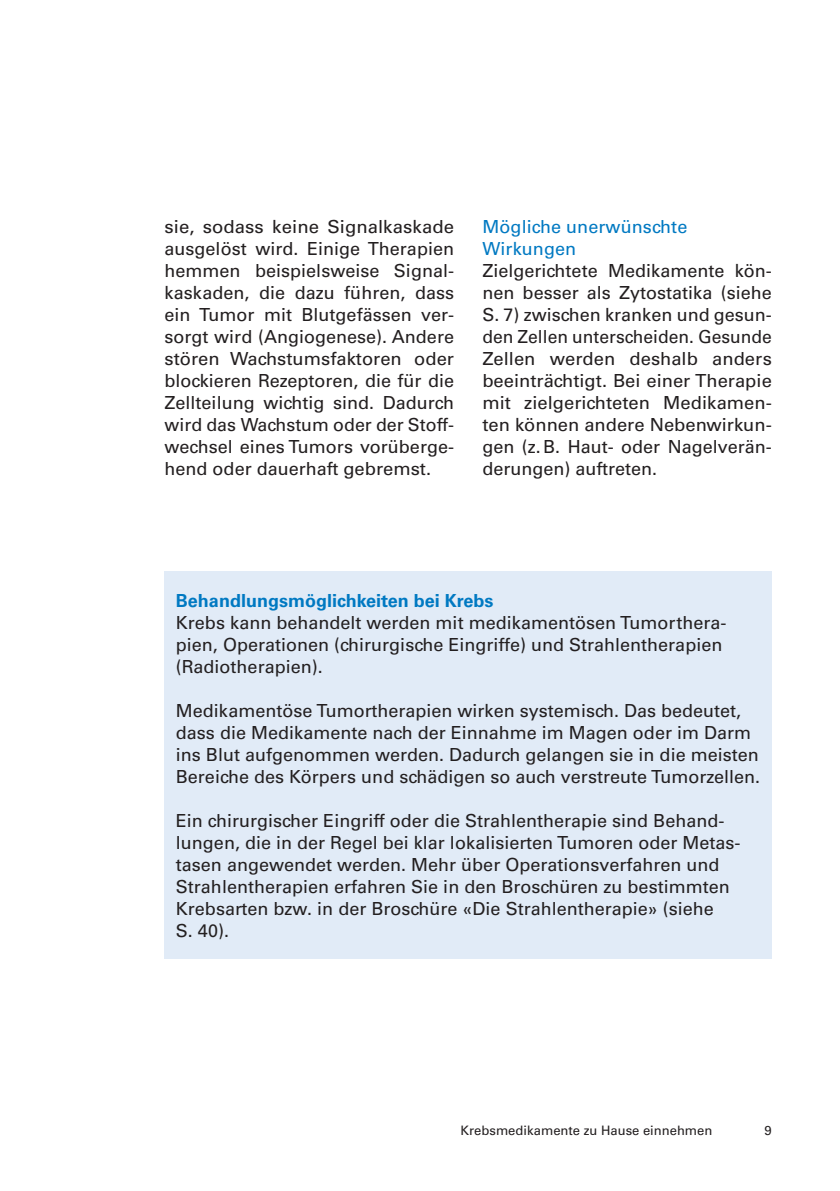
<style>
.page{position:relative;width:840px;height:1191px;background:#fff}
.page>*{position:absolute;margin:0;border:0;box-sizing:border-box;transform-origin:0 0}
.t1{font:18px/22px "Univers LT Std";color:#231f20}
.t2{font:700 18px "Univers LT Std";color:#0079c2}
.t3{font:18px/22px "Univers LT Std";letter-spacing:.005em;color:#0079c2}
.t4{font:13px "Univers LT Std";color:#231f20}
</style>
<div class="page">
<div style="left:164px;top:571px;width:607px;height:388px;background:#e1ebf7"></div>
<p class="t1" style="left:164px;top:215px;width:291px;text-align:justify">sie, sodass keine Signalkaskade ausgelöst wird. Einige Therapien hemmen beispielsweise Signal&shy;kaskaden, die dazu führen, dass ein Tumor mit Blutgefässen ver&shy;sorgt wird (Angiogenese). Andere stören Wachstumsfaktoren oder blockieren Rezeptoren, die für die Zellteilung wichtig sind. Dadurch wird das Wachstum oder der Stoff&shy;wechsel eines Tumors vorüberge&shy;hend oder dauerhaft gebremst.</p>
<p class="t3" style="left:482px;top:215px;width:206px">Mögliche unerwünschte<br>Wirkungen</p>
<p class="t1" style="left:482px;top:259px;width:291px;text-align:justify">Zielgerichtete Medikamente kön&shy;nen besser als Zytostatika (siehe S. 7) zwischen kranken und gesun&shy;den Zellen unterscheiden. Gesunde Zellen werden deshalb anders beeinträchtigt. Bei einer Therapie mit zielgerichteten Medikamen&shy;ten können andere Nebenwirkun&shy;gen (z.B. Haut- oder Nagelverän&shy;derungen) auftreten.</p>
<p class="t2" style="left:176px;top:590px;width:319px">Behandlungsmöglichkeiten bei Krebs</p>
<p class="t1" style="left:176px;top:611px;width:552px">Krebs kann behandelt werden mit medikamentösen Tumorthera&shy;pien, Operationen (chirurgische Eingriffe) und Strahlentherapien (Radiotherapien).</p>
<p class="t1" style="left:176px;top:699px;width:585px">Medikamentöse Tumortherapien wirken systemisch. Das bedeutet, dass die Medikamente nach der Einnahme im Magen oder im Darm ins Blut aufgenommen werden. Dadurch gelangen sie in die meisten Bereiche des Körpers und schädigen so auch verstreute Tumorzellen.</p>
<p class="t1" style="left:176px;top:809px;width:565px">Ein chirurgischer Eingriff oder die Strahlentherapie sind Behand&shy;lungen, die in der Regel bei klar lokalisierten Tumoren oder Metas&shy;tasen angewendet werden. Mehr über Operationsverfahren und Strahlentherapien erfahren Sie in den Broschüren zu bestimmten Krebsarten bzw. in der Broschüre «Die Strahlentherapie» (siehe<br>S. 40).</p>
<p class="t4" style="left:460px;top:1123px;width:253px">Krebsmedikamente zu Hause einnehmen</p>
<p class="t4" style="left:764px;top:1122px;width:9px">9</p>
</div>
